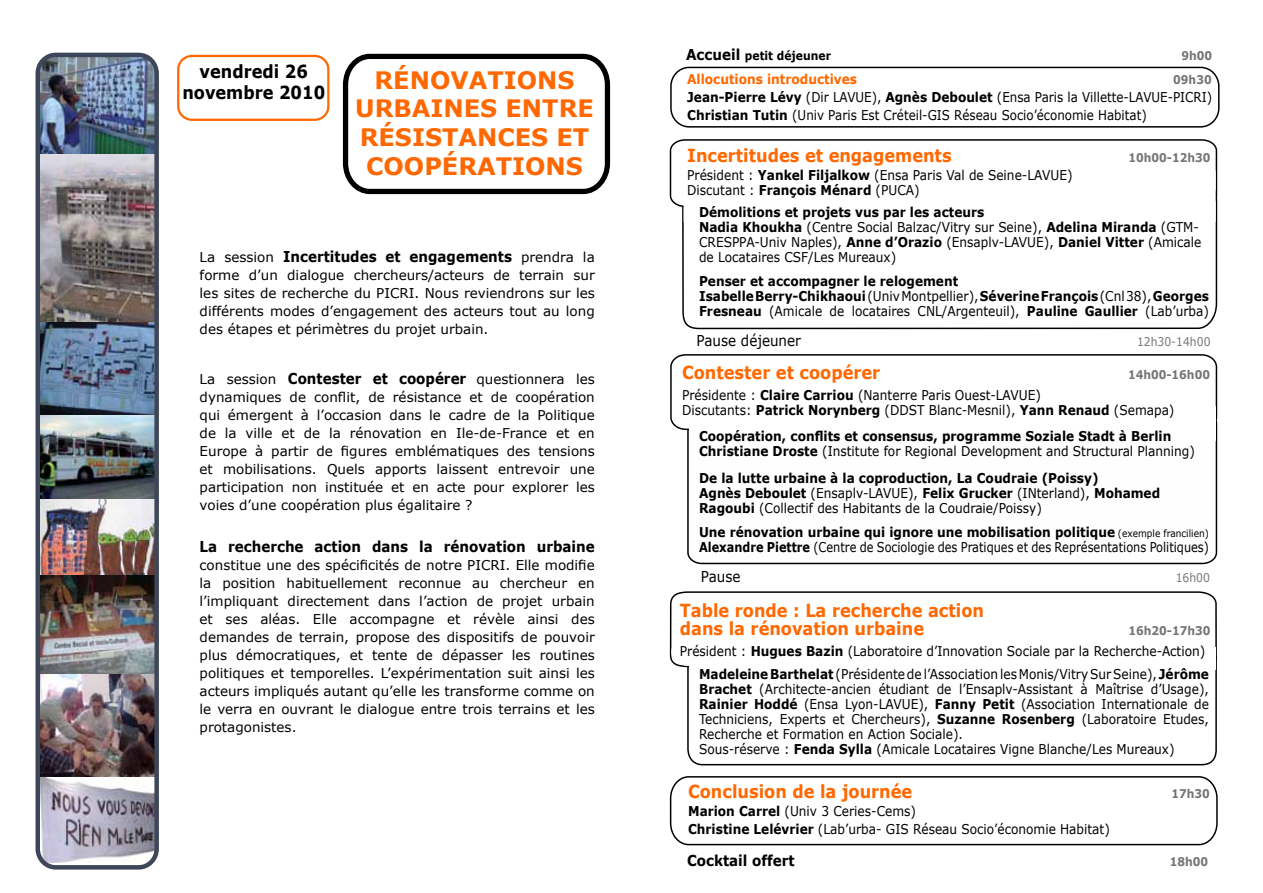
<style>
.page{position:relative;width:1263px;height:893px;background:#fff}
.page>*{position:absolute;margin:0;border:0;box-sizing:border-box;transform-origin:0 0}
.t1{font:700 24px/28.8px "MS Reference Sans Serif";color:#ff6800;text-align:center}
.t2{font:700 18px/18px "MS Reference Sans Serif";color:#ff6800;scale:.9 1}
.t3{font:700 18px/21px "MS Reference Sans Serif";color:#000;text-align:center;scale:.9 1}
.t4{font:700 15px "MS Reference Sans Serif";color:#000;scale:.9 1}
.t5{font:15px "MS Reference Sans Serif";color:#000;scale:.9 1}
.t6{font:13.5px/18px "MS Reference Sans Serif";color:#000;text-align:justify}
.t7{font:13.5px/15px "MS Reference Sans Serif";color:#000;scale:.9 1}
.t8{font:700 13.5px/15px "MS Reference Sans Serif";color:#000;scale:.9 1}
.t9{font:13.5px/18px "MS Reference Sans Serif";color:#000;scale:.88 1}
.t10{font:700 13.5px "MS Reference Sans Serif";color:#ff6800;scale:.9 1}
.t11{font:700 12px "MS Reference Sans Serif";color:#767676;scale:.9 1}
.t12{font:700 12px "MS Reference Sans Serif";color:#000;scale:.9 1}
.t13{font:12px "MS Reference Sans Serif";color:#767676;scale:.9 1}
.s1{font-weight:400;font-size:13.5px}
.s2{font-weight:700;font-size:15px}
.s3{font-size:15px}
.s4{font-weight:700}
.s5{font-weight:400}
.s6{font-weight:400;font-size:10.05px}
</style>
<div class="page">
<div style="left:670px;top:67px;width:549px;height:61px;border:2px solid #000;border-radius:19px"></div>
<svg style="left:342px;top:53px;width:269px;height:142px"></svg>
<svg style="left:682px;top:222px;width:536px;height:343px"></svg>
<svg style="left:670px;top:353px;width:548px;height:78px"></svg>
<svg style="left:669px;top:139px;width:549px;height:83px"></svg>
<svg style="left:687px;top:668px;width:530px;height:98px"></svg>
<div style="left:689px;top:406px;width:527px;height:35px;background:#fff"></div>
<div style="left:696px;top:651px;width:516px;height:51px;background:#fff"></div>
<div style="left:696px;top:689px;width:516px;height:49px;background:#fff"></div>
<div style="left:689px;top:620px;width:523px;height:49px;background:#fff"></div>
<img style="left:40px;top:58px;width:114px;height:358px">
<img style="left:40px;top:778px;width:114px;height:85px">
<img style="left:40px;top:498px;width:114px;height:278px">
<svg style="left:137px;top:52px;width:17px;height:12px"></svg>
<svg style="left:40px;top:52px;width:15px;height:14px"></svg>
<img style="left:40px;top:416px;width:114px;height:82px">
<div style="left:177px;top:55px;width:152px;height:66px;border:2px solid #ff6800;border-radius:14px"></div>
<div style="left:35px;top:53px;width:124px;height:817px;border:4px solid #3e475a;border-radius:18px"></div>
<svg style="left:669px;top:591px;width:548px;height:77px"></svg>
<svg style="left:669px;top:776px;width:549px;height:70px"></svg>
<div style="left:1208px;top:647px;width:7px;height:23px;background:#fff"></div>
<h2 class="t3" style="left:182px;top:60px;width:160px">vendredi 26 novembre 2010</h2>
<h1 class="t1" style="left:355px;top:65px;width:240px">RÉNOVATIONS<br>URBAINES ENTRE<br>RÉSISTANCES ET<br>COOPÉRATIONS</h1>
<p class="t4" style="left:200px;top:246px;width:441px"><span class="s1">La session</span> Incertitudes et engagements <span class="s1">prendra la</span></p>
<p class="t6" style="left:200px;top:265px;width:397px">forme d’un dialogue chercheurs/acteurs de terrain sur les sites de recherche du PICRI. Nous reviendrons sur les différents modes d’engagement des acteurs tout au long des étapes et périmètres du projet urbain.</p>
<p class="t6" style="left:200px;top:370px;width:397px">La session <span class="s2">Contester et coopérer</span> questionnera les dynamiques de conflit, de résistance et de coopération qui émergent à l’occasion dans le cadre de la Politique de la ville et de la rénovation en Ile-de-France et en Europe à partir de figures emblématiques des tensions et mobilisations. Quels apports laissent entrevoir une participation non instituée et en acte pour explorer les voies d’une coopération plus égalitaire ?</p>
<p class="t4" style="left:200px;top:537px;width:441px">La recherche action dans la rénovation urbaine</p>
<p class="t6" style="left:200px;top:556px;width:397px">constitue une des spécificités de notre PICRI. Elle modifie la position habituellement reconnue au chercheur en l’impliquant directement dans l’action de projet urbain et ses aléas. Elle accompagne et révèle ainsi des demandes de terrain, propose des dispositifs de pouvoir plus démocratiques, et tente de dépasser les routines politiques et temporelles. L’expérimentation suit ainsi les acteurs impliqués autant qu’elle les transforme comme on le verra en ouvrant le dialogue entre trois terrains et les protagonistes.</p>
<p class="t12" style="left:686px;top:48px;width:163px"><span class="s3">Accueil</span> petit déjeuner</p>
<p class="t11" style="left:1181px;top:48px;width:36px">9h00</p>
<p class="t10" style="left:687px;top:70px;width:190px">Allocutions introductives</p>
<p class="t11" style="left:1173px;top:72px;width:44px">09h30</p>
<p class="t9" style="left:687px;top:87px;width:598px"><span class="s4">Jean-Pierre Lévy</span> (Dir LAVUE), <span class="s4">Agnès Deboulet</span> (Ensa Paris la Villette-LAVUE-PICRI)<br><span class="s4">Christian Tutin</span> (Univ Paris Est Créteil-GIS Réseau Socio’économie Habitat)</p>
<h2 class="t2" style="left:687px;top:146px;width:295px">Incertitudes et engagements</h2>
<p class="t11" style="left:1128px;top:150px;width:93px">10h00-12h30</p>
<p class="t7" style="left:687px;top:168px;width:430px">Président : <span class="s4">Yankel Filjalkow</span> (Ensa Paris Val de Seine-LAVUE)<br>Discutant : <span class="s4">François Ménard</span> (PUCA)</p>
<p class="t7" style="left:699px;top:205px;width:560px"><span class="s4">Démolitions et projets vus par les acteurs<br>Nadia Khoukha</span> (Centre Social Balzac/Vitry sur Seine), <span class="s4">Adelina Miranda</span> (GTM-CRESPPA-Univ Naples), <span class="s4">Anne d’Orazio</span> (Ensaplv-LAVUE), <span class="s4">Daniel Vitter</span> (Amicale de Locataires CSF/Les Mureaux)</p>
<p class="t8" style="left:699px;top:274px;width:568px">Penser et accompagner le relogement<br>Isabelle Berry-Chikhaoui <span class="s5">(Univ Montpellier),</span> Séverine François <span class="s5">(Cnl 38),</span> Georges<br>Fresneau <span class="s5">(Amicale de locataires CNL/Argenteuil),</span> Pauline Gaullier <span class="s5">(Lab’urba)</span></p>
<p class="t5" style="left:697px;top:331px;width:117px">Pause déjeuner</p>
<p class="t13" style="left:1137px;top:334px;width:83px">12h30-14h00</p>
<h2 class="t2" style="left:682px;top:363px;width:222px">Contester et coopérer</h2>
<p class="t11" style="left:1128px;top:367px;width:93px">14h00-16h00</p>
<p class="t7" style="left:682px;top:387px;width:549px">Présidente : <span class="s4">Claire Carriou</span> (Nanterre Paris Ouest-LAVUE)<br>Discutants: <span class="s4">Patrick Norynberg</span> (DDST Blanc-Mesnil), <span class="s4">Yann Renaud</span> (Semapa)</p>
<p class="t8" style="left:699px;top:428px;width:552px">Coopération, conflits et consensus, programme Soziale Stadt à Berlin<br>Christiane Droste <span class="s5">(Institute for Regional Development and Structural Planning)</span></p>
<p class="t8" style="left:699px;top:470px;width:514px">De la lutte urbaine à la coproduction, La Coudraie (Poissy)<br>Agnès Deboulet <span class="s5">(Ensaplv-LAVUE),</span> Felix Grucker <span class="s5">(INterland),</span> Mohamed<br>Ragoubi <span class="s5">(Collectif des Habitants de la Coudraie/Poissy)</span></p>
<p class="t8" style="left:699px;top:524px;width:568px">Une rénovation urbaine qui ignore une mobilisation politique <span class="s6">(exemple francilien)<br></span>Alexandre Piettre <span class="s5">(Centre de Sociologie des Pratiques et des Représentations Politiques)</span></p>
<p class="t5" style="left:701px;top:567px;width:45px">Pause</p>
<p class="t13" style="left:1176px;top:570px;width:40px">16h00</p>
<h2 class="t2" style="left:680px;top:601px;width:339px">Table ronde : La recherche action dans la rénovation urbaine</h2>
<p class="t11" style="left:1128px;top:623px;width:93px">16h20-17h30</p>
<p class="t7" style="left:680px;top:643px;width:585px">Président : <span class="s4">Hugues Bazin</span> (Laboratoire d’Innovation Sociale par la Recherche-Action)</p>
<p class="t7" style="left:699px;top:666px;width:568px"><span class="s4">Madeleine Barthelat</span> (Présidente de l’Association les Monis/Vitry Sur Seine), <span class="s4">Jérôme Brachet</span> (Architecte-ancien étudiant de l’Ensaplv-Assistant à Maîtrise d’Usage), <span class="s4">Rainier Hoddé</span> (Ensa Lyon-LAVUE), <span class="s4">Fanny Petit</span> (Association Internationale de Techniciens, Experts et Chercheurs), <span class="s4">Suzanne Rosenberg</span> (Laboratoire Etudes, Recherche et Formation en Action Sociale).<br>Sous-réserve : <span class="s4">Fenda Sylla</span> (Amicale Locataires Vigne Blanche/Les Mureaux)</p>
<h2 class="t2" style="left:688px;top:781px;width:251px">Conclusion de la journée</h2>
<p class="t11" style="left:1171px;top:785px;width:44px">17h30</p>
<p class="t7" style="left:688px;top:801px;width:470px;line-height:18px"><span class="s4">Marion Carrel</span> (Univ 3 Ceries-Cems)<br><span class="s4">Christine Lelévrier</span> (Lab’urba- GIS Réseau Socio’économie Habitat)</p>
<p class="t4" style="left:687px;top:851px;width:121px">Cocktail offert</p>
<p class="t11" style="left:1170px;top:854px;width:44px">18h00</p>
</div>
